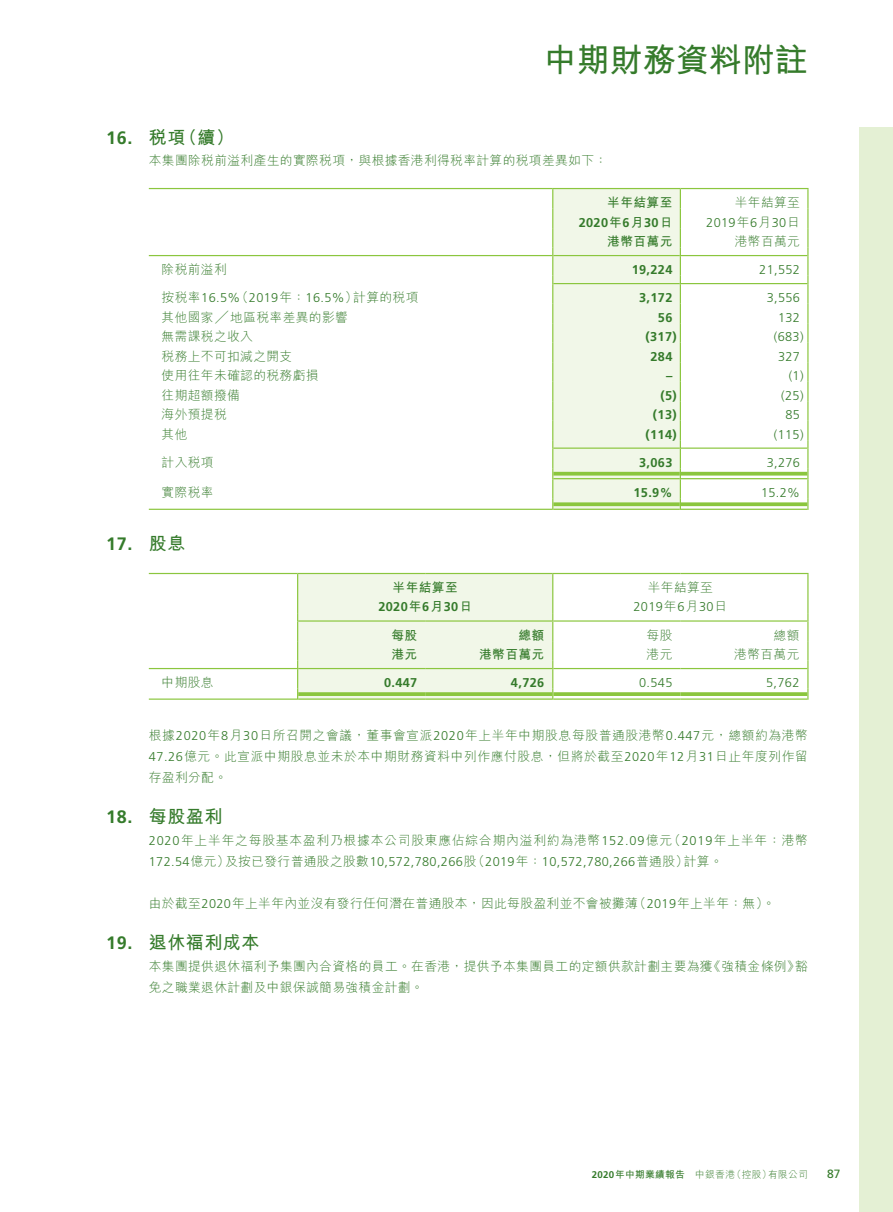
<style>
.page{position:relative;width:893px;height:1212px;background:#fff}
.page>*{position:absolute;margin:0;border:0;box-sizing:border-box;transform-origin:0 0}
.t1{font:700 33px "M Hei HK";color:#357b2b}
.t2{font:700 18px "M Hei HK";letter-spacing:.03em;color:#357b2b}
.t3{font:700 18px "Frutiger LT Std";color:#357b2b}
.t4{font:300 12.75px/21px "M Hei HK";letter-spacing:.03em;color:#357b2b;text-align:justify}
.t5{font:300 12.75px "Frutiger LT Std";letter-spacing:.03em;color:#357b2b}
.t6{font:700 12.75px "Frutiger LT Std";letter-spacing:.03em;color:#357b2b}
.t7{font:300 12.75px "M Hei HK";letter-spacing:.065em;color:#357b2b}
.t8{font:700 12.75px "M Hei HK";letter-spacing:.03em;color:#357b2b}
.t9{font:12px "Frutiger LT Std";color:#357b2b}
.t10{font:300 9.75px "M Hei HK";letter-spacing:.03em;color:#357b2b}
.s1{font-family:"Frutiger LT Std"}
.s2{font-family:"M Hei HK"}
.s3{font-family:"Frutiger LT Std";font-weight:700}
.s4{font-weight:700}
</style>
<div class="page">
<div style="left:859px;top:128px;width:34px;height:1084px;background:#e4f0d4"></div>
<hr style="left:149px;top:188px;width:404px;height:1px;background:#8bc63e">
<hr style="left:553px;top:188px;width:127px;height:1px;background:#8bc63e">
<hr style="left:680px;top:188px;width:128px;height:1px;background:#8bc63e">
<div style="left:552px;top:189px;width:129px;height:321px;background:#f1f7e8"></div>
<svg style="left:807px;top:189px;width:1px;height:321px"></svg>
<hr style="left:149px;top:255px;width:403px;height:1px;background:#8bc63e">
<hr style="left:553px;top:255px;width:127px;height:1px;background:#8bc63e">
<hr style="left:681px;top:255px;width:126px;height:1px;background:#8bc63e">
<hr style="left:553px;top:283px;width:127px;height:1px;background:#8bc63e">
<hr style="left:681px;top:283px;width:126px;height:1px;background:#8bc63e">
<hr style="left:553px;top:447px;width:127px;height:2px;background:#8bc63e">
<hr style="left:681px;top:447px;width:126px;height:2px;background:#8bc63e">
<hr style="left:553px;top:472px;width:127px;height:3px;background:#8bc63e">
<hr style="left:553px;top:478px;width:127px;height:1px;background:#8bc63e">
<hr style="left:681px;top:472px;width:126px;height:3px;background:#8bc63e">
<hr style="left:681px;top:478px;width:126px;height:1px;background:#8bc63e">
<hr style="left:149px;top:509px;width:403px;height:1px;background:#8bc63e">
<svg style="left:553px;top:502px;width:127px;height:4px"></svg>
<hr style="left:553px;top:509px;width:127px;height:1px;background:#8bc63e">
<svg style="left:681px;top:502px;width:126px;height:4px"></svg>
<hr style="left:681px;top:509px;width:126px;height:1px;background:#8bc63e">
<hr style="left:149px;top:573px;width:149px;height:1px;background:#8bc63e">
<hr style="left:553px;top:573px;width:127px;height:1px;background:#8bc63e">
<hr style="left:680px;top:573px;width:128px;height:1px;background:#8bc63e">
<hr style="left:807px;top:574px;width:1px;height:39px;background:#8bc63e">
<svg style="left:807px;top:613px;width:1px;height:87px"></svg>
<div style="left:297px;top:573px;width:256px;height:127px;background:#f1f7e8"></div>
<hr style="left:298px;top:620px;width:127px;height:2px;background:#8bc63e">
<hr style="left:425px;top:620px;width:127px;height:2px;background:#8bc63e">
<hr style="left:553px;top:620px;width:127px;height:2px;background:#8bc63e">
<hr style="left:680px;top:620px;width:127px;height:2px;background:#8bc63e">
<hr style="left:149px;top:668px;width:148px;height:1px;background:#8bc63e">
<hr style="left:298px;top:668px;width:127px;height:1px;background:#8bc63e">
<hr style="left:425px;top:668px;width:127px;height:1px;background:#8bc63e">
<hr style="left:553px;top:668px;width:127px;height:1px;background:#8bc63e">
<hr style="left:680px;top:668px;width:127px;height:1px;background:#8bc63e">
<hr style="left:149px;top:698px;width:148px;height:2px;background:#8bc63e">
<svg style="left:298px;top:692px;width:127px;height:4px"></svg>
<hr style="left:298px;top:698px;width:127px;height:2px;background:#8bc63e">
<svg style="left:425px;top:692px;width:127px;height:4px"></svg>
<hr style="left:425px;top:698px;width:127px;height:2px;background:#8bc63e">
<svg style="left:553px;top:692px;width:127px;height:4px"></svg>
<hr style="left:553px;top:698px;width:127px;height:2px;background:#8bc63e">
<svg style="left:680px;top:692px;width:127px;height:4px"></svg>
<hr style="left:680px;top:698px;width:127px;height:2px;background:#8bc63e">
<h1 class="t1" style="left:544px;top:36px;width:265px">中期財務資料附註</h1>
<h2 class="t2" style="left:106px;top:124px;width:129px"><span class="s1">16.</span> 稅項（續）</h2>
<p class="t4" style="left:149px;top:150px;width:460px">本集團除稅前溢利產生的實際稅項，與根據香港利得稅率計算的稅項差異如下：</p>
<p class="t8" style="left:607px;top:193px;width:67px">半年結算至</p>
<p class="t4" style="left:735px;top:192px;width:67px">半年結算至</p>
<p class="t6" style="left:579px;top:215px;width:95px">2020<span class="s2">年</span>6<span class="s2">月</span>30<span class="s2">日</span></p>
<p class="t5" style="left:706px;top:215px;width:95px">2019<span class="s2">年</span>6<span class="s2">月</span>30<span class="s2">日</span></p>
<p class="t8" style="left:607px;top:232px;width:67px">港幣百萬元</p>
<p class="t4" style="left:735px;top:231px;width:67px">港幣百萬元</p>
<p class="t4" style="left:162px;top:259px;width:67px">除稅前溢利</p>
<p class="t6" style="left:632px;top:262px;width:42px">19,224</p>
<p class="t5" style="left:759px;top:262px;width:42px">21,552</p>
<p class="t5" style="left:162px;top:290px;width:258px"><span class="s2">按稅率</span>16.5%<span class="s2">（</span>2019<span class="s2">年：</span>16.5%<span class="s2">）計算的稅項</span></p>
<p class="t6" style="left:639px;top:290px;width:35px">3,172</p>
<p class="t5" style="left:767px;top:290px;width:35px">3,556</p>
<p class="t4" style="left:162px;top:306px;width:188px">其他國家╱地區稅率差異的影響</p>
<p class="t6" style="left:658px;top:310px;width:16px">56</p>
<p class="t5" style="left:778px;top:310px;width:23px">132</p>
<p class="t4" style="left:162px;top:326px;width:93px">無需課稅之收入</p>
<p class="t6" style="left:645px;top:329px;width:33px">(317)</p>
<p class="t5" style="left:774px;top:329px;width:31px">(683)</p>
<p class="t4" style="left:162px;top:345px;width:132px">稅務上不可扣減之開支</p>
<p class="t6" style="left:650px;top:349px;width:23px">284</p>
<p class="t5" style="left:778px;top:349px;width:23px">327</p>
<p class="t4" style="left:162px;top:365px;width:158px">使用往年未確認的稅務虧損</p>
<p class="t6" style="left:666px;top:368px;width:8px">–</p>
<p class="t5" style="left:789px;top:368px;width:16px">(1)</p>
<p class="t4" style="left:162px;top:384px;width:80px">往期超額撥備</p>
<p class="t6" style="left:660px;top:388px;width:18px">(5)</p>
<p class="t5" style="left:781px;top:388px;width:24px">(25)</p>
<p class="t4" style="left:162px;top:404px;width:67px">海外預提稅</p>
<p class="t6" style="left:653px;top:407px;width:25px">(13)</p>
<p class="t5" style="left:785px;top:407px;width:16px">85</p>
<p class="t4" style="left:162px;top:423px;width:27px">其他</p>
<p class="t6" style="left:645px;top:427px;width:33px">(114)</p>
<p class="t5" style="left:774px;top:427px;width:31px">(115)</p>
<p class="t4" style="left:162px;top:451px;width:54px">計入稅項</p>
<p class="t6" style="left:639px;top:455px;width:35px">3,063</p>
<p class="t5" style="left:767px;top:455px;width:35px">3,276</p>
<p class="t4" style="left:162px;top:482px;width:54px">實際稅率</p>
<p class="t6" style="left:633px;top:485px;width:40px">15.9%</p>
<p class="t5" style="left:761px;top:486px;width:40px">15.2%</p>
<h2 class="t3" style="left:106px;top:533px;width:81px">17. <span class="s2">股息</span></h2>
<p class="t8" style="left:393px;top:578px;width:67px">半年結算至</p>
<p class="t6" style="left:378px;top:599px;width:95px">2020<span class="s2">年</span>6<span class="s2">月</span>30<span class="s2">日</span></p>
<p class="t4" style="left:648px;top:577px;width:67px">半年結算至</p>
<p class="t5" style="left:633px;top:600px;width:95px">2019<span class="s2">年</span>6<span class="s2">月</span>30<span class="s2">日</span></p>
<p class="t8" style="left:391px;top:625px;width:27px">每股</p>
<p class="t8" style="left:518px;top:625px;width:27px">總額</p>
<p class="t4" style="left:647px;top:624px;width:27px">每股</p>
<p class="t4" style="left:774px;top:624px;width:27px">總額</p>
<p class="t8" style="left:391px;top:645px;width:27px">港元</p>
<p class="t8" style="left:479px;top:645px;width:67px">港幣百萬元</p>
<p class="t4" style="left:647px;top:644px;width:27px">港元</p>
<p class="t4" style="left:734px;top:644px;width:67px">港幣百萬元</p>
<p class="t4" style="left:162px;top:672px;width:54px">中期股息</p>
<p class="t6" style="left:384px;top:675px;width:35px">0.447</p>
<p class="t6" style="left:511px;top:675px;width:35px">4,726</p>
<p class="t5" style="left:639px;top:675px;width:35px">0.545</p>
<p class="t5" style="left:766px;top:675px;width:35px">5,762</p>
<p class="t4" style="left:149px;top:725px;width:661px">根據<span class="s1">2020</span>年<span class="s1">8</span>月<span class="s1">30</span>日所召開之會議，董事會宣派<span class="s1">2020</span>年上半年中期股息每股普通股港幣<span class="s1">0.447</span>元，總額約為港幣<span class="s1">47.26</span>億元。此宣派中期股息並未於本中期財務資料中列作應付股息，但將於截至<span class="s1">2020</span>年<span class="s1">12</span>月<span class="s1">31</span>日止年度列作留存盈利分配。</p>
<h2 class="t2" style="left:106px;top:804px;width:118px"><span class="s1">18.</span> 每股盈利</h2>
<p class="t7" style="left:149px;top:834px;width:661px"><span class="s1">2020</span>年上半年之每股基本盈利乃根據本公司股東應佔綜合期內溢利約為港幣<span class="s1">152.09</span>億元（<span class="s1">2019</span>年上半年：港幣</p>
<p class="t5" style="left:149px;top:854px;width:575px">172.54<span class="s2">億元）及按已發行普通股之股數</span>10,572,780,266<span class="s2">股（</span>2019<span class="s2">年：</span>10,572,780,266<span class="s2">普通股）計算。</span></p>
<p class="t4" style="left:149px;top:893px;width:628px">由於截至<span class="s1">2020</span>年上半年內並沒有發行任何潛在普通股本，因此每股盈利並不會被攤薄（<span class="s1">2019</span>年上半年：無）。</p>
<h2 class="t2" style="left:106px;top:930px;width:155px"><span class="s1">19.</span> 退休福利成本</h2>
<p class="t4" style="left:149px;top:956px;width:661px">本集團提供退休福利予集團內合資格的員工。在香港，提供予本集團員工的定額供款計劃主要為獲《強積金條例》豁免之職業退休計劃及中銀保誠簡易強積金計劃。</p>
<p class="t10" style="left:592px;top:1169px;width:218px"><span class="s3">2020</span><span class="s4">年中期業績報告</span> 中銀香港（控股）有限公司</p>
<p class="t9" style="left:827px;top:1167px;width:15px">87</p>
</div>
